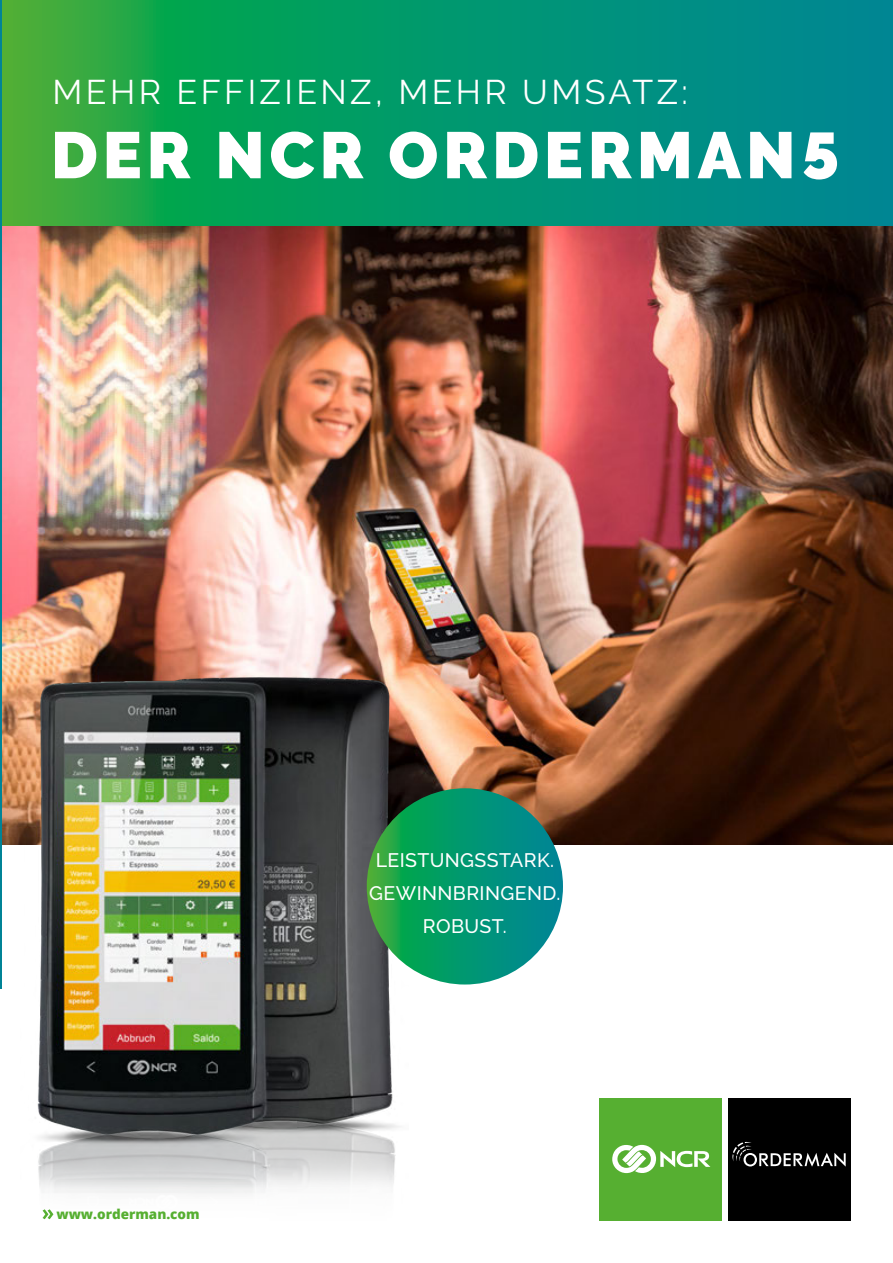
<style>
.page{position:relative;width:893px;height:1263px;background:#fff}
.page>*{position:absolute;margin:0;border:0;box-sizing:border-box;transform-origin:0 0}
.t1{font:900 65.4px "Raleway";letter-spacing:.075em;color:#fff}
.t2{font:34.05px "Raleway";letter-spacing:.1em;color:#fff}
.t3{font:500 19.5px/33px "Raleway";letter-spacing:.02em;color:#fff;text-align:center}
.t4{font:800 13.5px "Open Sans";color:#56af31}
</style>
<div class="page">
<img style="left:1px;top:225px;width:892px;height:620px">
<svg style="left:1px;top:0;width:892px;height:225px;background:#09996a"></svg>
<img style="left:20px;top:640px;width:388px;height:580px">
<svg style="left:367px;top:788px;width:196px;height:196px;background:#06986d"></svg>
<svg style="left:43px;top:1209px;width:10px;height:10px"></svg>
<div style="left:599px;top:1098px;width:123px;height:122px;background:#56af31"></div>
<svg style="left:612px;top:1145px;width:98px;height:28px"></svg>
<div style="left:728px;top:1098px;width:122px;height:122px;background:#000"></div>
<svg style="left:732px;top:1142px;width:114px;height:25px"></svg>
<hr style="left:0;top:0;width:1px;height:989px;background:#008396">
<h2 class="t2" style="left:53px;top:73px;width:637px">MEHR EFFIZIENZ, MEHR UMSATZ:</h2>
<h1 class="t1" style="left:51px;top:117px;width:789px">DER NCR ORDERMAN5</h1>
<p class="t4" style="left:56px;top:1204px;width:145px">www.orderman.com</p>
<p class="t3" style="left:369px;top:844px;width:193px">LEISTUNGSSTARK.<br>GEWINNBRINGEND.<br>ROBUST.</p>
</div>
